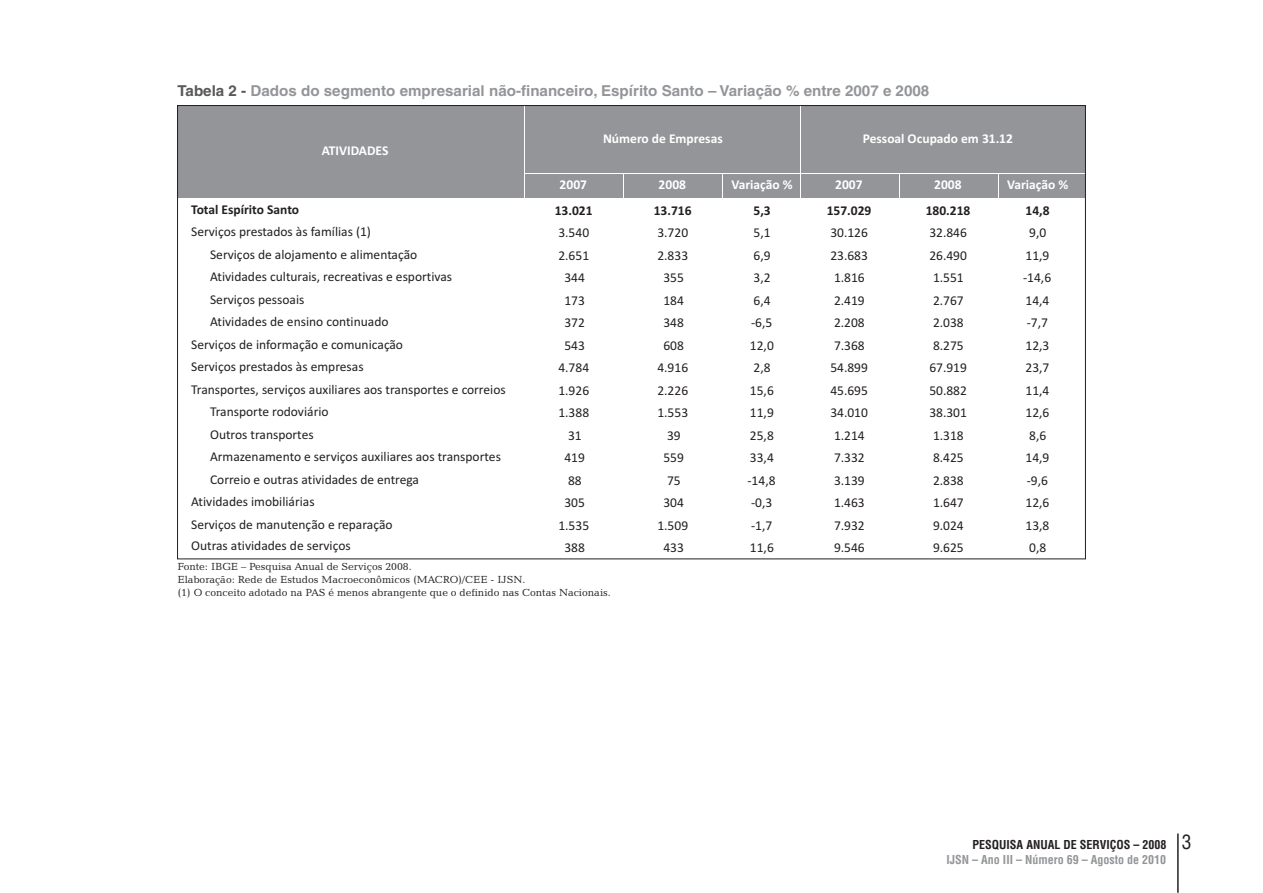
<style>
.page{position:relative;width:1263px;height:893px;background:#fff}
.page>*{position:absolute;margin:0;border:0;box-sizing:border-box;transform-origin:0 0}
.t1{font:700 15px "Helvetica LT";color:#939598}
.t2{font:13.5px "Calibri";color:#231f20}
.t3{font:700 13.5px "Calibri";color:#fff}
.t4{font:700 13.5px "Calibri";color:#231f20}
.t5{font:700 condensed 12px/15.9px "Helvetica LT";color:#939598}
.t6{font:10.5px/12.6px "Candida BT";color:#231f20}
.s1{color:#57585a}
.s2{color:#231f20}
.s3{font-weight:400;font-size:19.5px;color:#231f20}
</style>
<div class="page">
<div style="left:178px;top:106px;width:907px;height:92px;background:#939598"></div>
<hr style="left:524px;top:106px;width:1px;height:453px;background:#fff">
<hr style="left:800px;top:106px;width:1px;height:453px;background:#fff">
<hr style="left:623px;top:173px;width:1px;height:386px;background:#fff">
<hr style="left:722px;top:173px;width:1px;height:386px;background:#fff">
<hr style="left:899px;top:173px;width:1px;height:386px;background:#fff">
<hr style="left:998px;top:173px;width:1px;height:386px;background:#fff">
<hr style="left:525px;top:173px;width:560px;height:1px;background:#fff">
<hr style="left:1177px;top:834px;width:1px;height:59px;background:#231f20">
<p class="t1" style="left:178px;top:85px;width:753px"><span class="s1">Tabela 2 -</span> Dados do segmento empresarial não-financeiro, Espírito Santo – Variação % entre 2007 e 2008</p>
<p class="t3" style="left:322px;top:145px;width:68px">ATIVIDADES</p>
<p class="t3" style="left:603px;top:133px;width:121px">Número de Empresas</p>
<p class="t3" style="left:863px;top:133px;width:152px">Pessoal Ocupado em 31.12</p>
<p class="t3" style="left:560px;top:179px;width:29px">2007</p>
<p class="t3" style="left:659px;top:179px;width:29px">2008</p>
<p class="t3" style="left:731px;top:179px;width:63px">Variação %</p>
<p class="t3" style="left:835px;top:179px;width:29px">2007</p>
<p class="t3" style="left:934px;top:179px;width:29px">2008</p>
<p class="t3" style="left:1007px;top:179px;width:63px">Variação %</p>
<p class="t4" style="left:191px;top:203px;width:109px">Total Espírito Santo</p>
<p class="t4" style="left:555px;top:205px;width:39px">13.021</p>
<p class="t4" style="left:654px;top:205px;width:39px">13.716</p>
<p class="t4" style="left:753px;top:205px;width:19px">5,3</p>
<p class="t4" style="left:827px;top:205px;width:46px">157.029</p>
<p class="t4" style="left:926px;top:205px;width:46px">180.218</p>
<p class="t4" style="left:1025px;top:205px;width:26px">14,8</p>
<p class="t2" style="left:191px;top:226px;width:181px">Serviços prestados às famílias (1)</p>
<p class="t2" style="left:558px;top:227px;width:32px">3.540</p>
<p class="t2" style="left:657px;top:227px;width:32px">3.720</p>
<p class="t2" style="left:753px;top:227px;width:19px">5,1</p>
<p class="t2" style="left:830px;top:227px;width:39px">30.126</p>
<p class="t2" style="left:929px;top:227px;width:39px">32.846</p>
<p class="t2" style="left:1029px;top:227px;width:19px">9,0</p>
<p class="t2" style="left:210px;top:248px;width:209px">Serviços de alojamento e alimentação</p>
<p class="t2" style="left:558px;top:250px;width:32px">2.651</p>
<p class="t2" style="left:657px;top:250px;width:32px">2.833</p>
<p class="t2" style="left:753px;top:250px;width:19px">6,9</p>
<p class="t2" style="left:830px;top:250px;width:39px">23.683</p>
<p class="t2" style="left:929px;top:250px;width:39px">26.490</p>
<p class="t2" style="left:1025px;top:250px;width:25px">11,9</p>
<p class="t2" style="left:210px;top:271px;width:243px">Atividades culturais, recreativas e esportivas</p>
<p class="t2" style="left:564px;top:272px;width:22px">344</p>
<p class="t2" style="left:663px;top:272px;width:22px">355</p>
<p class="t2" style="left:753px;top:272px;width:19px">3,2</p>
<p class="t2" style="left:834px;top:272px;width:32px">1.816</p>
<p class="t2" style="left:933px;top:272px;width:32px">1.551</p>
<p class="t2" style="left:1023px;top:272px;width:30px">-14,6</p>
<p class="t2" style="left:210px;top:293px;width:96px">Serviços pessoais</p>
<p class="t2" style="left:564px;top:295px;width:22px">173</p>
<p class="t2" style="left:663px;top:295px;width:22px">184</p>
<p class="t2" style="left:753px;top:295px;width:19px">6,4</p>
<p class="t2" style="left:834px;top:295px;width:32px">2.419</p>
<p class="t2" style="left:933px;top:295px;width:32px">2.767</p>
<p class="t2" style="left:1025px;top:295px;width:25px">14,4</p>
<p class="t2" style="left:210px;top:316px;width:180px">Atividades de ensino continuado</p>
<p class="t2" style="left:564px;top:317px;width:22px">372</p>
<p class="t2" style="left:663px;top:317px;width:22px">348</p>
<p class="t2" style="left:751px;top:317px;width:23px">-6,5</p>
<p class="t2" style="left:834px;top:317px;width:32px">2.208</p>
<p class="t2" style="left:933px;top:317px;width:32px">2.038</p>
<p class="t2" style="left:1027px;top:317px;width:23px">-7,7</p>
<p class="t2" style="left:191px;top:338px;width:213px">Serviços de informação e comunicação</p>
<p class="t2" style="left:564px;top:340px;width:22px">543</p>
<p class="t2" style="left:663px;top:340px;width:22px">608</p>
<p class="t2" style="left:750px;top:340px;width:25px">12,0</p>
<p class="t2" style="left:834px;top:340px;width:32px">7.368</p>
<p class="t2" style="left:933px;top:340px;width:32px">8.275</p>
<p class="t2" style="left:1025px;top:340px;width:25px">12,3</p>
<p class="t2" style="left:191px;top:361px;width:174px">Serviços prestados às empresas</p>
<p class="t2" style="left:558px;top:362px;width:32px">4.784</p>
<p class="t2" style="left:657px;top:362px;width:32px">4.916</p>
<p class="t2" style="left:753px;top:362px;width:19px">2,8</p>
<p class="t2" style="left:830px;top:362px;width:39px">54.899</p>
<p class="t2" style="left:929px;top:362px;width:39px">67.919</p>
<p class="t2" style="left:1025px;top:362px;width:25px">23,7</p>
<p class="t2" style="left:191px;top:383px;width:316px">Transportes, serviços auxiliares aos transportes e correios</p>
<p class="t2" style="left:558px;top:384px;width:32px">1.926</p>
<p class="t2" style="left:657px;top:384px;width:32px">2.226</p>
<p class="t2" style="left:750px;top:384px;width:25px">15,6</p>
<p class="t2" style="left:830px;top:384px;width:39px">45.695</p>
<p class="t2" style="left:929px;top:384px;width:39px">50.882</p>
<p class="t2" style="left:1025px;top:384px;width:25px">11,4</p>
<p class="t2" style="left:210px;top:406px;width:120px">Transporte rodoviário</p>
<p class="t2" style="left:558px;top:407px;width:32px">1.388</p>
<p class="t2" style="left:657px;top:407px;width:32px">1.553</p>
<p class="t2" style="left:750px;top:407px;width:25px">11,9</p>
<p class="t2" style="left:830px;top:407px;width:39px">34.010</p>
<p class="t2" style="left:929px;top:407px;width:39px">38.301</p>
<p class="t2" style="left:1025px;top:407px;width:25px">12,6</p>
<p class="t2" style="left:210px;top:428px;width:105px">Outros transportes</p>
<p class="t2" style="left:568px;top:429px;width:15px">31</p>
<p class="t2" style="left:667px;top:429px;width:15px">39</p>
<p class="t2" style="left:750px;top:429px;width:25px">25,8</p>
<p class="t2" style="left:834px;top:429px;width:32px">1.214</p>
<p class="t2" style="left:933px;top:429px;width:32px">1.318</p>
<p class="t2" style="left:1029px;top:429px;width:19px">8,6</p>
<p class="t2" style="left:210px;top:451px;width:292px">Armazenamento e serviços auxiliares aos transportes</p>
<p class="t2" style="left:564px;top:452px;width:22px">419</p>
<p class="t2" style="left:663px;top:452px;width:22px">559</p>
<p class="t2" style="left:750px;top:452px;width:25px">33,4</p>
<p class="t2" style="left:834px;top:452px;width:32px">7.332</p>
<p class="t2" style="left:933px;top:452px;width:32px">8.425</p>
<p class="t2" style="left:1025px;top:452px;width:25px">14,9</p>
<p class="t2" style="left:210px;top:473px;width:211px">Correio e outras atividades de entrega</p>
<p class="t2" style="left:568px;top:474px;width:15px">88</p>
<p class="t2" style="left:667px;top:474px;width:15px">75</p>
<p class="t2" style="left:747px;top:474px;width:30px">-14,8</p>
<p class="t2" style="left:834px;top:474px;width:32px">3.139</p>
<p class="t2" style="left:933px;top:474px;width:32px">2.838</p>
<p class="t2" style="left:1027px;top:474px;width:23px">-9,6</p>
<p class="t2" style="left:191px;top:496px;width:125px">Atividades imobiliárias</p>
<p class="t2" style="left:564px;top:497px;width:22px">305</p>
<p class="t2" style="left:663px;top:497px;width:22px">304</p>
<p class="t2" style="left:751px;top:497px;width:23px">-0,3</p>
<p class="t2" style="left:834px;top:497px;width:32px">1.463</p>
<p class="t2" style="left:933px;top:497px;width:32px">1.647</p>
<p class="t2" style="left:1025px;top:497px;width:25px">12,6</p>
<p class="t2" style="left:191px;top:518px;width:203px">Serviços de manutenção e reparação</p>
<p class="t2" style="left:558px;top:519px;width:32px">1.535</p>
<p class="t2" style="left:657px;top:519px;width:32px">1.509</p>
<p class="t2" style="left:751px;top:519px;width:23px">-1,7</p>
<p class="t2" style="left:834px;top:519px;width:32px">7.932</p>
<p class="t2" style="left:933px;top:519px;width:32px">9.024</p>
<p class="t2" style="left:1025px;top:519px;width:25px">13,8</p>
<p class="t2" style="left:191px;top:540px;width:161px">Outras atividades de serviços</p>
<p class="t2" style="left:564px;top:542px;width:22px">388</p>
<p class="t2" style="left:663px;top:542px;width:22px">433</p>
<p class="t2" style="left:750px;top:542px;width:25px">11,6</p>
<p class="t2" style="left:834px;top:542px;width:32px">9.546</p>
<p class="t2" style="left:933px;top:542px;width:32px">9.625</p>
<p class="t2" style="left:1029px;top:542px;width:19px">0,8</p>
<p class="t6" style="left:178px;top:561px;width:435px">Fonte: IBGE – Pesquisa Anual de Serviços 2008.<br>Elaboração: Rede de Estudos Macroeconômicos (MACRO)/CEE - IJSN.<br>(1) O conceito adotado na PAS é menos abrangente que o definido nas Contas Nacionais.</p>
<p class="t5" style="left:947px;top:838px;width:246px;text-indent:26px"><span class="s2">PESQUISA ANUAL DE SERVIÇOS – 2008</span> <span class="s3">3<br></span>IJSN – Ano III – Número 69 – Agosto de 2010</p>
</div>
